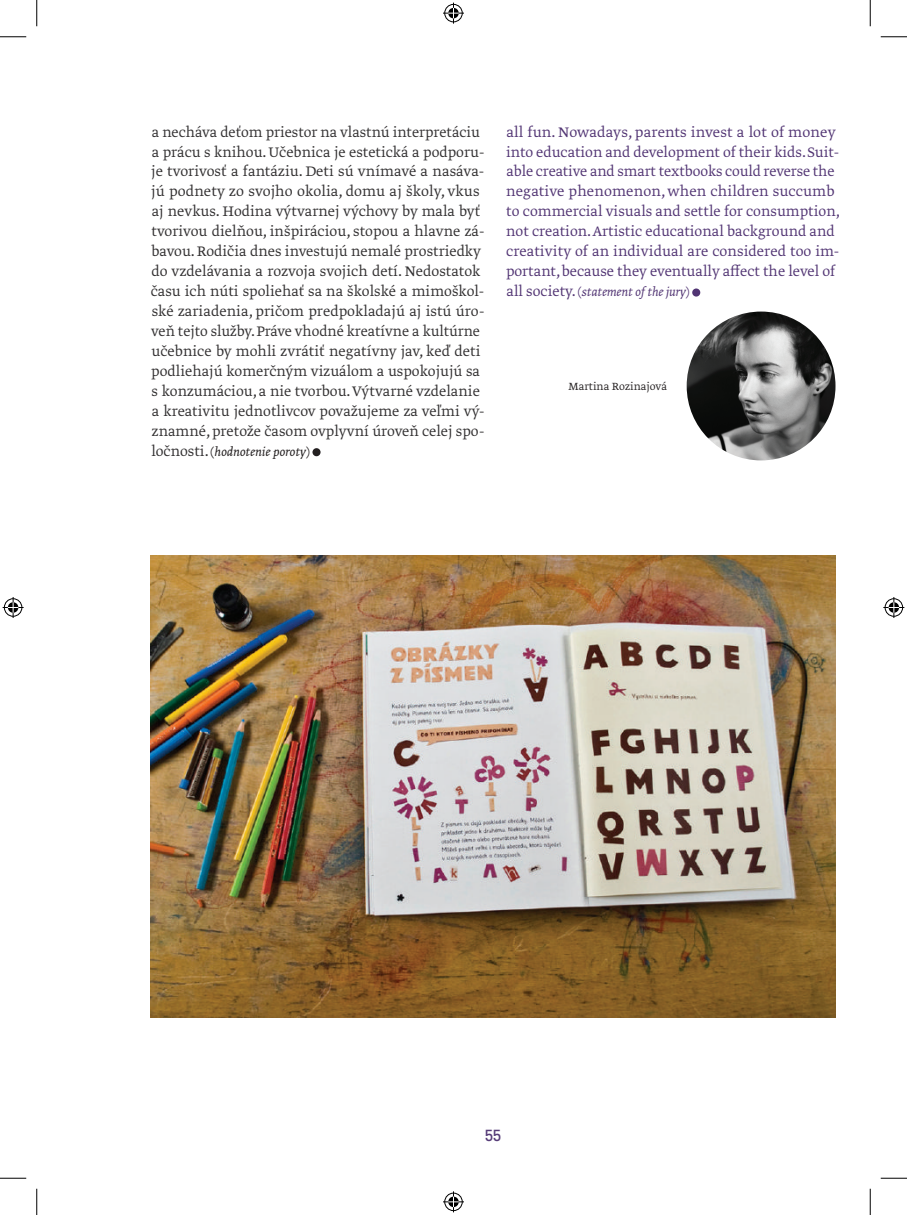
<style>
.page{position:relative;width:907px;height:1215px;background:#fff}
.page>*{position:absolute;margin:0;border:0;box-sizing:border-box;transform-origin:0 0}
.t1{font:16.28px/19.9px "Greta Text Pro Light Min";color:#312f30}
.t2{font:16.28px/19.9px "Greta Text Pro Light Min";color:#513473}
.t3{font:16.28px "Platform";color:#563c78}
.t4{font:14px "Greta Text Pro Light Italic Min";letter-spacing:-.01em;color:#513473}
.t5{font:italic 300 14px "Greta Text Pro";color:#231f20}
.t6{font:12.25px "Greta Text Pro Light Min";color:#231f20}
.s1{font-family:"Greta Text Pro Light Min";font-weight:400;font-style:normal;font-size:16.28px;color:#312f30}
.s2{font-family:"Greta Text Pro Light Min";font-weight:400;font-style:normal}
.s3{font-family:"Greta Text Pro Light Min";font-size:16.28px}
.s4{font-family:"Greta Text Pro Light Min"}
</style>
<div class="page">
<img style="left:151px;top:555px;width:684px;height:462px">
<div style="left:692px;top:288px;width:8px;height:8px;background:#513473;border-radius:50%"></div>
<div style="left:312px;top:448px;width:9px;height:8px;background:#231f20;border-radius:50%"></div>
<img style="left:687px;top:311px;width:148px;height:149px;border-radius:74px">
<svg style="left:0;top:36px;width:26px;height:1px"></svg>
<svg style="left:881px;top:36px;width:26px;height:1px"></svg>
<svg style="left:0;top:1177px;width:26px;height:1px"></svg>
<svg style="left:881px;top:1177px;width:26px;height:1px"></svg>
<svg style="left:36px;top:0;width:1px;height:26px"></svg>
<svg style="left:36px;top:1188px;width:1px;height:26px"></svg>
<svg style="left:870px;top:0;width:1px;height:26px"></svg>
<svg style="left:870px;top:1188px;width:1px;height:26px"></svg>
<svg style="left:443px;top:3px;width:21px;height:21px"></svg>
<svg style="left:443px;top:1191px;width:21px;height:21px"></svg>
<svg style="left:3px;top:597px;width:21px;height:21px"></svg>
<svg style="left:883px;top:597px;width:21px;height:21px"></svg>
<p class="t1" style="left:151px;top:122px;width:335px">a necháva deťom priestor na vlastnú interpretáciu a prácu s knihou. Učebnica je estetická a podporu&shy;je tvorivosť a fantáziu. Deti sú vnímavé a nasáva&shy;jú podnety zo svojho okolia, domu aj školy, vkus aj nevkus. Hodina výtvarnej výchovy by mala byť tvorivou dielňou, inšpiráciou, stopou a hlavne zá&shy;bavou. Rodičia dnes investujú nemalé prostriedky do vzdelávania a rozvoja svojich detí. Nedostatok času ich núti spoliehať sa na školské a mimoškol&shy;ské zariadenia, pričom predpokladajú aj istú úro&shy;veň tejto služby. Práve vhodné kreatívne a kultúrne učebnice by mohli zvrátiť negatívny jav, keď deti podliehajú komerčným vizuálom a uspokojujú sa s konzumáciou, a nie tvorbou. Výtvarné vzdelanie a kreativitu jednotlivcov považujeme za veľmi vý&shy;znamné, pretože časom ovplyvní úroveň celej spo-</p>
<p class="t5" style="left:151px;top:443px;width:160px"><span class="s1">ločnosti.</span><span class="s2">(</span>hodnotenie poroty<span class="s2">)</span></p>
<p class="t2" style="left:506px;top:122px;width:336px">all fun. Nowadays, parents invest a lot of money into education and development of their kids. Suit&shy;able creative and smart textbooks could reverse the negative phenomenon, when children succumb to commercial visuals and settle for consumption, not creation. Artistic educational background and creativity of an individual are considered too im&shy;portant, because they eventually affect the level of</p>
<p class="t4" style="left:506px;top:284px;width:185px"><span class="s3">all society.</span> <span class="s4">(</span>statement of the jury<span class="s4">)</span></p>
<p class="t6" style="left:568px;top:379px;width:100px">Martina Rozinajová</p>
<p class="t3" style="left:485px;top:1123px;width:17px">55</p>
</div>
